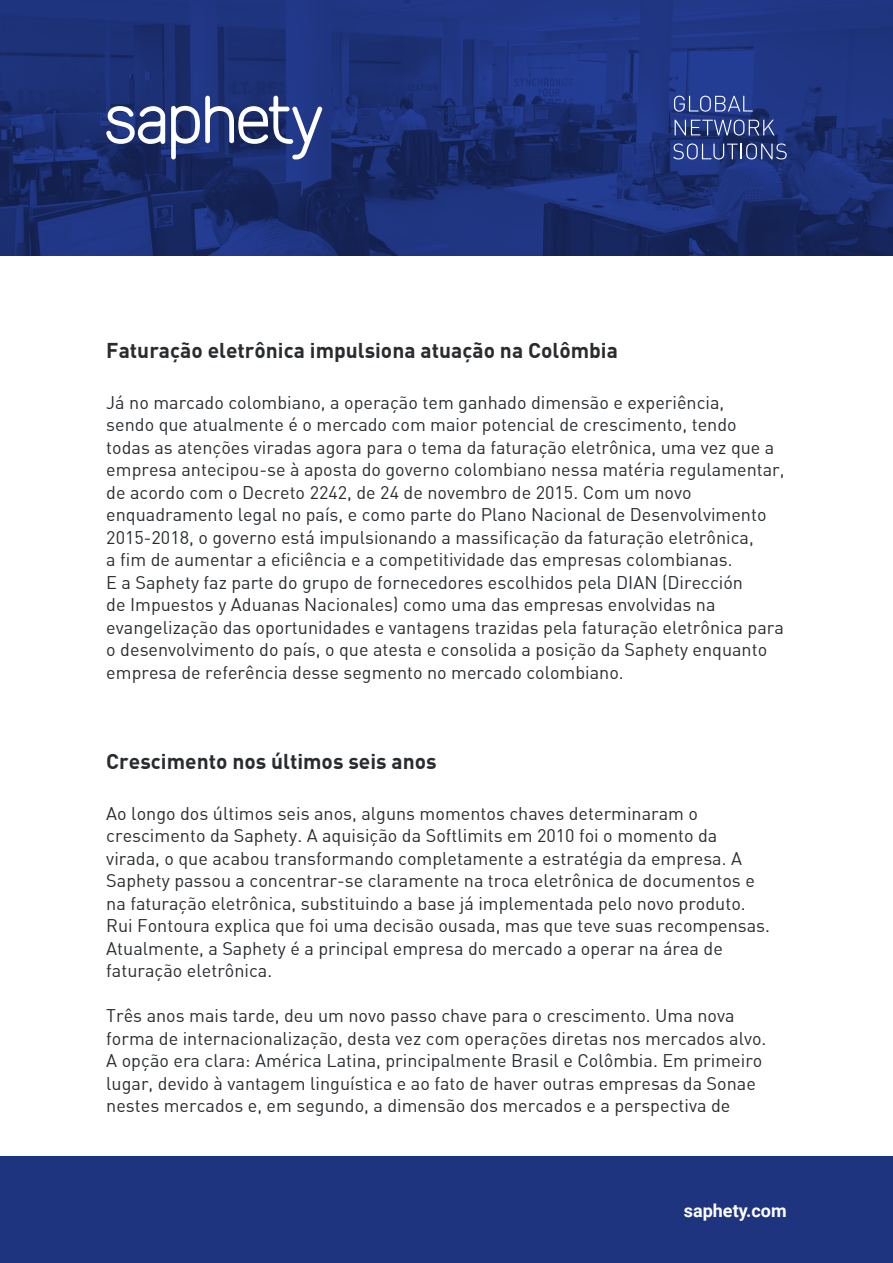
<style>
.page{position:relative;width:893px;height:1263px;background:#fff}
.page>*{position:absolute;margin:0;border:0;box-sizing:border-box;transform-origin:0 0}
.t1{font:21px "DIN Bold";color:#292c2f}
.t2{font:18px/22.5px "DIN Regular";color:#292c2f}
.t3{font:700 18px "Roboto";color:#fff}
</style>
<div class="page">
<img style="left:0;top:0;width:893px;height:255px">
<svg style="left:106px;top:106px;width:59px;height:38px"></svg>
<svg style="left:171px;top:96px;width:151px;height:63px"></svg>
<svg style="left:674px;top:96px;width:79px;height:16px"></svg>
<svg style="left:675px;top:120px;width:100px;height:16px;background:#4b5c96"></svg>
<svg style="left:673px;top:143px;width:114px;height:16px;background:#485994"></svg>
<div style="left:0;top:1157px;width:893px;height:106px;background:#1f347f"></div>
<p class="t1" style="left:106px;top:337px;width:513px">Faturação eletrônica impulsiona atuação na Colômbia</p>
<p class="t2" style="left:106px;top:391px;width:680px">Já no marcado colombiano, a operação tem ganhado dimensão e experiência,<br>sendo que atualmente é o mercado com maior potencial de crescimento, tendo todas as atenções viradas agora para o tema da faturação eletrônica, uma vez que a empresa antecipou-se à aposta do governo colombiano nessa matéria regulamentar, de acordo com o Decreto 2242, de 24 de novembro de 2015. Com um novo enquadramento legal no país, e como parte do Plano Nacional de Desenvolvimento 2015-2018, o governo está impulsionando a massificação da faturação eletrônica,<br>a fim de aumentar a eficiência e a competitividade das empresas colombianas.<br>E a Saphety faz parte do grupo de fornecedores escolhidos pela DIAN (Dirección<br>de Impuestos y Aduanas Nacionales) como uma das empresas envolvidas na evangelização das oportunidades e vantagens trazidas pela faturação eletrônica para o desenvolvimento do país, o que atesta e consolida a posição da Saphety enquanto empresa de referência desse segmento no mercado colombiano.</p>
<p class="t1" style="left:106px;top:748px;width:332px">Crescimento nos últimos seis anos</p>
<p class="t2" style="left:106px;top:801px;width:665px">Ao longo dos últimos seis anos, alguns momentos chaves determinaram o crescimento da Saphety. A aquisição da Softlimits em 2010 foi o momento da virada, o que acabou transformando completamente a estratégia da empresa. A Saphety passou a concentrar-se claramente na troca eletrônica de documentos e na faturação eletrônica, substituindo a base já implementada pelo novo produto.<br>Rui Fontoura explica que foi uma decisão ousada, mas que teve suas recompensas.<br>Atualmente, a Saphety é a principal empresa do mercado a operar na área de faturação eletrônica.</p>
<p class="t2" style="left:106px;top:1004px;width:662px">Três anos mais tarde, deu um novo passo chave para o crescimento. Uma nova forma de internacionalização, desta vez com operações diretas nos mercados alvo.<br>A opção era clara: América Latina, principalmente Brasil e Colômbia. Em primeiro lugar, devido à vantagem linguística e ao fato de haver outras empresas da Sonae nestes mercados e, em segundo, a dimensão dos mercados e a perspectiva de</p>
<p class="t3" style="left:684px;top:1198px;width:104px">saphety.com</p>
</div>
